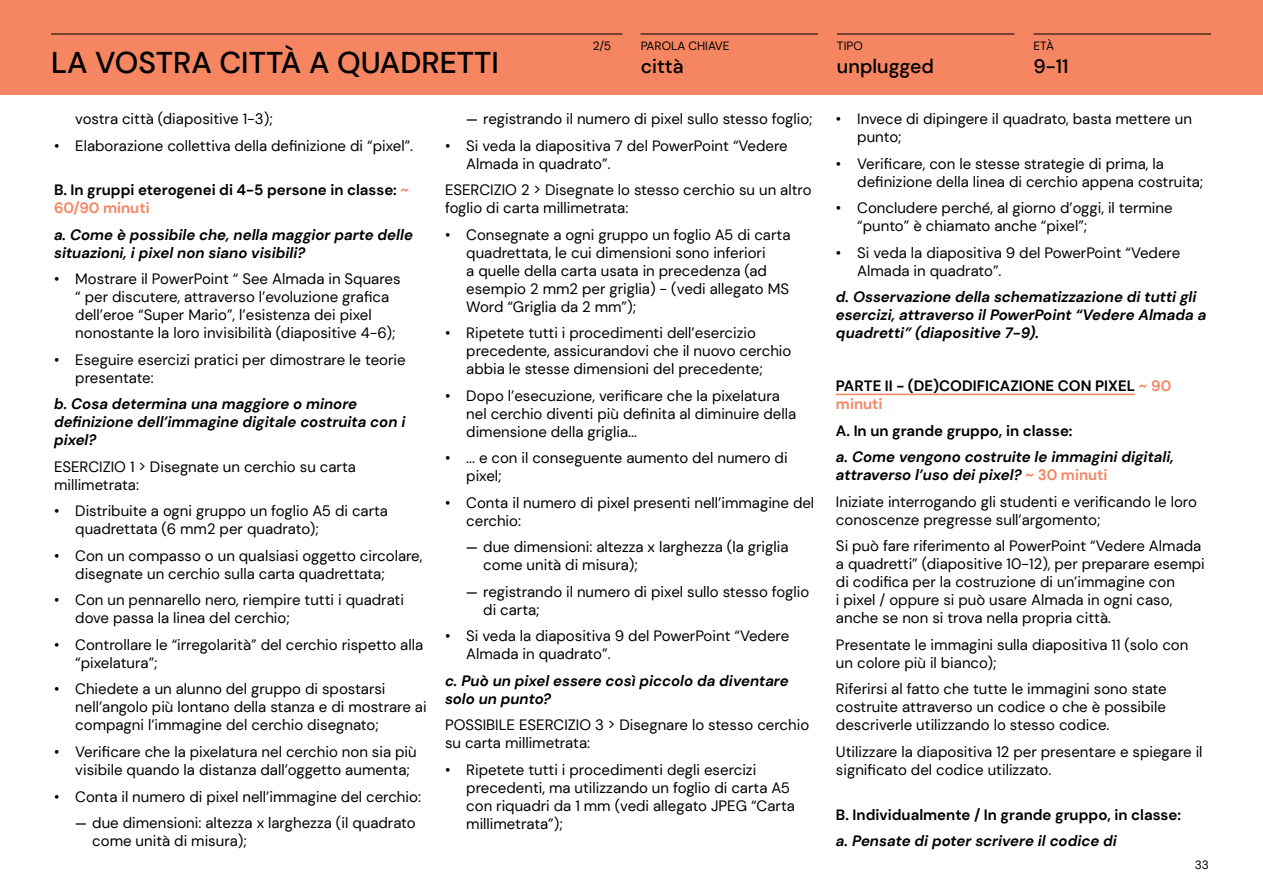
<style>
.page{position:relative;width:1263px;height:893px;background:#fff}
.page>*{position:absolute;margin:0;border:0;box-sizing:border-box;transform-origin:0 0}
.t1{font:500 30px "DM Sans";color:#000}
.t2{font:500 19.5px "DM Sans";color:#000}
.t3{font:15px/18px "DM Sans";color:#000}
.t4{font:italic 700 15px/18px "DM Sans";color:#000}
.t5{font:700 15px/18px "DM Sans";color:#000}
.t6{font:12px "DM Sans";color:#000}
.s1{color:#f68661}
.s2{font-weight:500;font-size:13.5px}
.s3{font-style:normal;color:#f68661}
</style>
<div class="page">
<div style="left:0;top:0;width:1263px;height:95px;background:#f68661"></div>
<hr style="left:836px;top:394px;width:299px;height:1px;background:#f68661">
<hr style="left:51px;top:34px;width:571px;height:1px;background:#000">
<hr style="left:640px;top:34px;width:178px;height:1px;background:#000">
<hr style="left:837px;top:34px;width:177px;height:1px;background:#000">
<hr style="left:1033px;top:34px;width:178px;height:1px;background:#000">
<h1 class="t1" style="left:51px;top:44px;width:449px">LA VOSTRA CITTÀ A QUADRETTI</h1>
<p class="t6" style="left:593px;top:38px;width:20px">2/5</p>
<p class="t6" style="left:641px;top:38px;width:90px">PAROLA CHIAVE</p>
<h2 class="t2" style="left:641px;top:54px;width:44px">città</h2>
<p class="t6" style="left:837px;top:38px;width:27px">TIPO</p>
<h2 class="t2" style="left:837px;top:54px;width:99px">unplugged</h2>
<p class="t6" style="left:1033px;top:38px;width:22px">ETÀ</p>
<h2 class="t2" style="left:1033px;top:54px;width:37px">9-11</h2>
<p class="t3" style="left:75px;top:110px;width:199px">vostra città (diapositive 1-3);</p>
<p class="t3" style="left:54px;top:137px;width:361px">• Elaborazione collettiva della definizione di “pixel”.</p>
<p class="t5" style="left:54px;top:181px;width:357px">B. In gruppi eterogenei di 4-5 persone in classe: <span class="s1">~<br>60/90 minuti</span></p>
<p class="t4" style="left:54px;top:226px;width:360px">a. Come è possibile che, nella maggior parte delle situazioni, i pixel non siano visibili?</p>
<p class="t3" style="left:75px;top:270px;width:327px;text-indent:-21px">• Mostrare il PowerPoint “ See Almada in Squares “ per discutere, attraverso l’evoluzione grafica dell’eroe “Super Mario”, l’esistenza dei pixel nonostante la loro invisibilità (diapositive 4-6);</p>
<p class="t3" style="left:75px;top:351px;width:332px;text-indent:-21px">• Eseguire esercizi pratici per dimostrare le teorie presentate:</p>
<p class="t4" style="left:54px;top:395px;width:353px">b. Cosa determina una maggiore o minore definizione dell’immagine digitale costruita con i pixel?</p>
<p class="t3" style="left:54px;top:458px;width:303px">ESERCIZIO 1 &gt; Disegnate un cerchio su carta millimetrata:</p>
<p class="t3" style="left:75px;top:502px;width:314px;text-indent:-21px">• Distribuite a ogni gruppo un foglio A5 di carta quadrettata (6 mm2 per quadrato);</p>
<p class="t3" style="left:75px;top:547px;width:349px;text-indent:-21px">• Con un compasso o un qualsiasi oggetto circolare, disegnate un cerchio sulla carta quadrettata;</p>
<p class="t3" style="left:75px;top:591px;width:330px;text-indent:-21px">• Con un pennarello nero, riempire tutti i quadrati dove passa la linea del cerchio;</p>
<p class="t3" style="left:75px;top:636px;width:349px;text-indent:-21px">• Controllare le “irregolarità” del cerchio rispetto alla “pixelatura”;</p>
<p class="t3" style="left:75px;top:680px;width:353px;text-indent:-21px">• Chiedete a un alunno del gruppo di spostarsi nell’angolo più lontano della stanza e di mostrare ai compagni l’immagine del cerchio disegnato;</p>
<p class="t3" style="left:75px;top:743px;width:343px;text-indent:-21px">• Verificare che la pixelatura nel cerchio non sia più visibile quando la distanza dall’oggetto aumenta;</p>
<p class="t3" style="left:54px;top:787px;width:368px">• Conta il numero di pixel nell’immagine del cerchio:</p>
<p class="t3" style="left:92px;top:814px;width:325px;text-indent:-17px"><span class="s2">—</span> due dimensioni: altezza x larghezza (il quadrato come unità di misura);</p>
<p class="t3" style="left:466px;top:110px;width:348px"><span class="s2">—</span> registrando il numero di pixel sullo stesso foglio;</p>
<p class="t3" style="left:466px;top:137px;width:323px;text-indent:-21px">• Si veda la diapositiva 7 del PowerPoint “Vedere<br>Almada in quadrato”.</p>
<p class="t3" style="left:445px;top:181px;width:368px">ESERCIZIO 2 &gt; Disegnate lo stesso cerchio su un altro foglio di carta millimetrata:</p>
<p class="t3" style="left:466px;top:226px;width:326px;text-indent:-21px">• Consegnate a ogni gruppo un foglio A5 di carta quadrettata, le cui dimensioni sono inferiori<br>a quelle della carta usata in precedenza (ad esempio 2 mm2 per griglia) - (vedi allegato MS Word “Griglia da 2 mm”);</p>
<p class="t3" style="left:466px;top:324px;width:327px;text-indent:-21px">• Ripetete tutti i procedimenti dell’esercizio precedente, assicurandovi che il nuovo cerchio abbia le stesse dimensioni del precedente;</p>
<p class="t3" style="left:466px;top:387px;width:331px;text-indent:-21px">• Dopo l’esecuzione, verificare che la pixelatura nel cerchio diventi più definita al diminuire della dimensione della griglia...</p>
<p class="t3" style="left:466px;top:449px;width:323px;text-indent:-21px">• ... e con il conseguente aumento del numero di pixel;</p>
<p class="t3" style="left:466px;top:494px;width:350px;text-indent:-21px">• Conta il numero di pixel presenti nell’immagine del cerchio:</p>
<p class="t3" style="left:483px;top:538px;width:307px;text-indent:-17px"><span class="s2">—</span> due dimensioni: altezza x larghezza (la griglia come unità di misura);</p>
<p class="t3" style="left:483px;top:583px;width:327px;text-indent:-17px"><span class="s2">—</span> registrando il numero di pixel sullo stesso foglio di carta;</p>
<p class="t3" style="left:466px;top:627px;width:324px;text-indent:-21px">• Si veda la diapositiva 9 del PowerPoint “Vedere<br>Almada in quadrato”.</p>
<p class="t4" style="left:445px;top:672px;width:345px">c. Può un pixel essere così piccolo da diventare solo un punto?</p>
<p class="t3" style="left:445px;top:716px;width:366px">POSSIBILE ESERCIZIO 3 &gt; Disegnare lo stesso cerchio su carta millimetrata:</p>
<p class="t3" style="left:466px;top:761px;width:330px;text-indent:-21px">• Ripetete tutti i procedimenti degli esercizi precedenti, ma utilizzando un foglio di carta A5 con riquadri da 1 mm (vedi allegato JPEG “Carta millimetrata”);</p>
<p class="t3" style="left:857px;top:110px;width:336px;text-indent:-21px">• Invece di dipingere il quadrato, basta mettere un punto;</p>
<p class="t3" style="left:857px;top:155px;width:348px;text-indent:-21px">• Verificare, con le stesse strategie di prima, la definizione della linea di cerchio appena costruita;</p>
<p class="t3" style="left:857px;top:199px;width:317px;text-indent:-21px">• Concludere perché, al giorno d’oggi, il termine “punto” è chiamato anche “pixel”;</p>
<p class="t3" style="left:857px;top:244px;width:324px;text-indent:-21px">• Si veda la diapositiva 9 del PowerPoint “Vedere<br>Almada in quadrato”.</p>
<p class="t4" style="left:836px;top:288px;width:372px">d. Osservazione della schematizzazione di tutti gli esercizi, attraverso il PowerPoint “Vedere Almada a quadretti” (diapositive 7-9).</p>
<p class="t5" style="left:836px;top:377px;width:337px">PARTE II - (DE)CODIFICAZIONE CON PIXEL <span class="s1">~ 90 minuti</span></p>
<p class="t5" style="left:836px;top:422px;width:238px">A. In un grande gruppo, in classe:</p>
<p class="t4" style="left:836px;top:448px;width:339px">a. Come vengono costruite le immagini digitali, attraverso l’uso dei pixel? <span class="s3">~ 30 minuti</span></p>
<p class="t3" style="left:836px;top:493px;width:362px">Iniziate interrogando gli studenti e verificando le loro conoscenze pregresse sull’argomento;</p>
<p class="t3" style="left:836px;top:537px;width:370px">Si può fare riferimento al PowerPoint “Vedere Almada a quadretti” (diapositive 10-12), per preparare esempi di codifica per la costruzione di un’immagine con<br>i pixel / oppure si può usare Almada in ogni caso, anche se non si trova nella propria città.</p>
<p class="t3" style="left:836px;top:636px;width:354px">Presentate le immagini sulla diapositiva 11 (solo con un colore più il bianco);</p>
<p class="t3" style="left:836px;top:680px;width:332px;text-align:justify">Riferirsi al fatto che tutte le immagini sono state costruite attraverso un codice o che è possibile descriverle utilizzando lo stesso codice.</p>
<p class="t3" style="left:836px;top:743px;width:368px">Utilizzare la diapositiva 12 per presentare e spiegare il significato del codice utilizzato.</p>
<p class="t5" style="left:836px;top:805px;width:347px">B. Individualmente / In grande gruppo, in classe:</p>
<p class="t4" style="left:836px;top:832px;width:282px">a. Pensate di poter scrivere il codice di</p>
<p class="t6" style="left:1195px;top:857px;width:16px">33</p>
</div>
